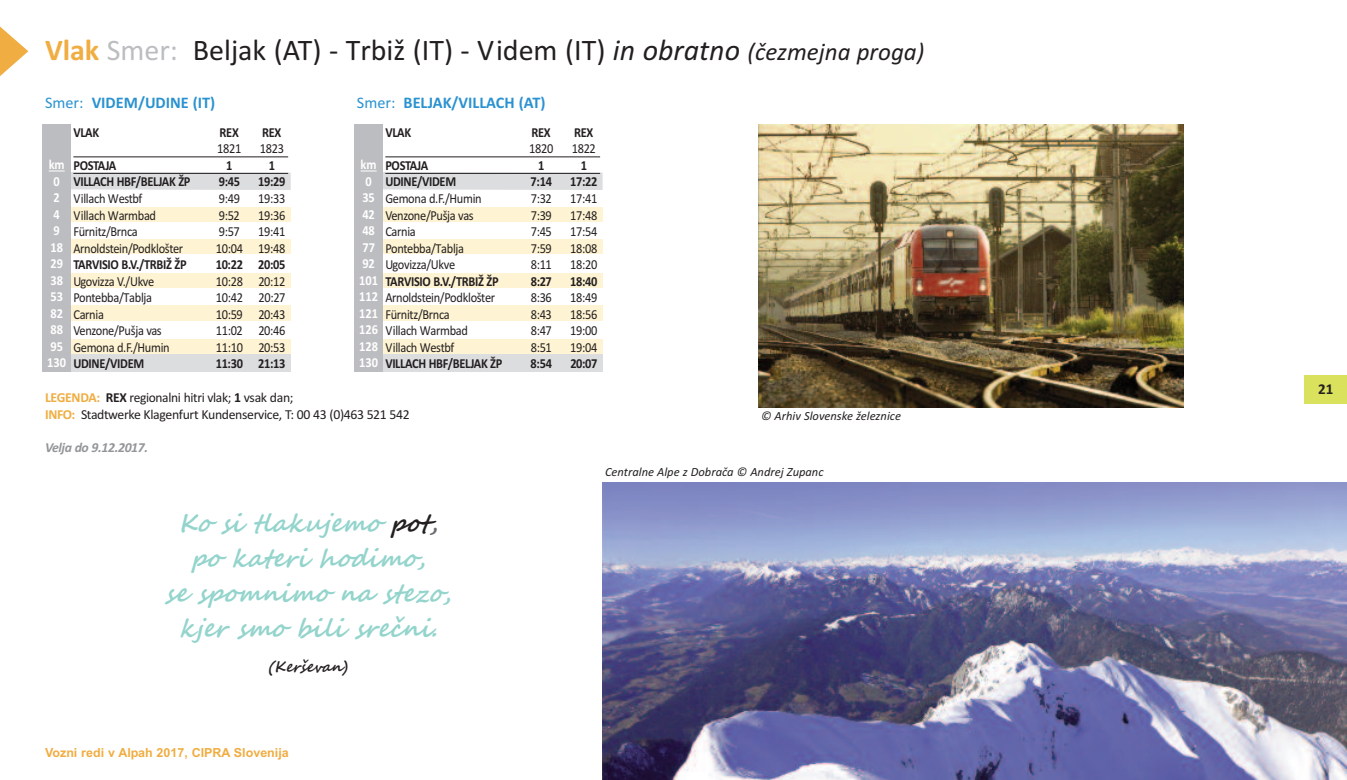
<style>
.page{position:relative;width:1347px;height:780px;background:#fff}
.page>*{position:absolute;margin:0;border:0;box-sizing:border-box;transform-origin:0 0}
.t1{font:30px "Calibri";color:#231f20}
.t2{font:italic 700 25px/35px "Segoe Script";color:#93d4cc;text-align:center;scale:.95 1}
.t3{font:700 16.25px "Calibri";color:#2a92d0}
.t4{font:italic 700 15px "Segoe Script";color:#231f20;scale:.95 1}
.t5{font:700 15px "Calibri";color:#231f20}
.t6{font:13.75px "Calibri";letter-spacing:-.025em;color:#231f20;scale:.9 1}
.t7{font:700 13.75px "Calibri";letter-spacing:-.025em;color:#231f20;scale:.9 1}
.t8{font:13.75px/16.5px "Calibri";letter-spacing:-.025em;color:#231f20}
.t9{font:700 13.75px/16.5px "Calibri";color:#fff;text-align:center;scale:.9 1}
.t10{font:italic 700 13.75px "Calibri";letter-spacing:-.025em;color:#939598}
.t11{font:italic 12.5px "Calibri";color:#231f20}
.t12{font:700 12.5px "Arial";color:#f0ad41}
.s1{font-weight:700;color:#f0ad41}
.s2{color:#bcbdc0}
.s3{font-style:italic}
.s4{font-style:italic;font-size:25px}
.s5{font-weight:400}
.s6{font-weight:700}
.s7{color:#231f20}
.s8{color:#6c6d70}
</style>
<div class="page">
<div style="left:1304px;top:376px;width:42px;height:28px;background:#dae15c"></div>
<svg style="left:0;top:26px;width:28px;height:50px"></svg>
<div style="left:71px;top:354px;width:220px;height:18px;background:#dcdddf"></div>
<div style="left:71px;top:339px;width:220px;height:15px;background:#fef3d2"></div>
<div style="left:71px;top:273px;width:220px;height:14px;background:#fef3d2"></div>
<div style="left:71px;top:305px;width:220px;height:15px;background:#fef3d2"></div>
<div style="left:71px;top:240px;width:220px;height:14px;background:#fef3d2"></div>
<div style="left:71px;top:207px;width:220px;height:14px;background:#fef3d2"></div>
<div style="left:71px;top:172px;width:220px;height:18px;background:#dcdddf"></div>
<hr style="left:73px;top:156px;width:215px;height:1px;background:#231f20">
<hr style="left:73px;top:173px;width:215px;height:1px;background:#231f20">
<div style="left:43px;top:124px;width:28px;height:248px;background:#bcbdc0"></div>
<svg style="left:49px;top:170px;width:16px;height:1px"></svg>
<div style="left:383px;top:354px;width:219px;height:18px;background:#dcdddf"></div>
<div style="left:383px;top:339px;width:219px;height:15px;background:#fef3d2"></div>
<div style="left:383px;top:273px;width:219px;height:14px;background:#fef3d2"></div>
<div style="left:383px;top:305px;width:219px;height:15px;background:#fef3d2"></div>
<div style="left:383px;top:240px;width:219px;height:14px;background:#fef3d2"></div>
<div style="left:383px;top:207px;width:219px;height:14px;background:#fef3d2"></div>
<div style="left:383px;top:172px;width:219px;height:18px;background:#dcdddf"></div>
<hr style="left:385px;top:156px;width:215px;height:1px;background:#231f20">
<hr style="left:385px;top:173px;width:215px;height:1px;background:#231f20">
<div style="left:354px;top:124px;width:29px;height:248px;background:#bcbdc0"></div>
<svg style="left:361px;top:170px;width:16px;height:1px"></svg>
<img style="left:758px;top:124px;width:426px;height:284px">
<div style="left:758px;top:407px;width:253px;height:18px;background:#fff"></div>
<img style="left:602px;top:482px;width:744px;height:298px">
<h1 class="t1" style="left:45px;top:33px;width:880px"><span class="s1">Vlak</span> <span class="s2">Smer:</span> Beljak (AT) - Trbiž (IT) - Videm (IT) <span class="s3">in obratno</span> <span class="s4">(čezmejna proga)</span></h1>
<p class="t3" style="left:45px;top:93px;width:172px"><span class="s5">Smer:</span> VIDEM/UDINE (IT)</p>
<p class="t3" style="left:357px;top:93px;width:190px"><span class="s5">Smer:</span> BELJAK/VILLACH (AT)</p>
<p class="t7" style="left:73px;top:124px;width:30px">VLAK</p>
<p class="t7" style="left:220px;top:124px;width:23px">REX</p>
<p class="t7" style="left:262px;top:124px;width:23px">REX</p>
<p class="t6" style="left:217px;top:141px;width:28px">1821</p>
<p class="t6" style="left:260px;top:141px;width:28px">1823</p>
<p class="t7" style="left:73px;top:157px;width:49px">POSTAJA</p>
<p class="t7" style="left:226px;top:157px;width:8px">1</p>
<p class="t7" style="left:269px;top:157px;width:8px">1</p>
<p class="t7" style="left:73px;top:174px;width:132px">VILLACH HBF/BELJAK ŽP</p>
<p class="t7" style="left:219px;top:174px;width:25px">9:45</p>
<p class="t7" style="left:258px;top:174px;width:32px">19:29</p>
<p class="t6" style="left:73px;top:190px;width:78px">Villach Westbf</p>
<p class="t6" style="left:219px;top:190px;width:25px">9:49</p>
<p class="t6" style="left:258px;top:190px;width:32px">19:33</p>
<p class="t6" style="left:73px;top:207px;width:93px">Villach Warmbad</p>
<p class="t6" style="left:219px;top:207px;width:25px">9:52</p>
<p class="t6" style="left:258px;top:207px;width:32px">19:36</p>
<p class="t6" style="left:73px;top:223px;width:73px">Fürnitz/Brnca</p>
<p class="t6" style="left:219px;top:223px;width:25px">9:57</p>
<p class="t6" style="left:258px;top:223px;width:32px">19:41</p>
<p class="t6" style="left:73px;top:240px;width:123px">Arnoldstein/Podklošter</p>
<p class="t6" style="left:216px;top:240px;width:79px">10:04 19:48</p>
<p class="t7" style="left:73px;top:256px;width:127px">TARVISIO B.V./TRBIŽ ŽP</p>
<p class="t7" style="left:216px;top:256px;width:79px">10:22 20:05</p>
<p class="t6" style="left:73px;top:273px;width:91px">Ugovizza V./Ukve</p>
<p class="t6" style="left:216px;top:273px;width:79px">10:28 20:12</p>
<p class="t6" style="left:73px;top:289px;width:89px">Pontebba/Tablja</p>
<p class="t6" style="left:216px;top:289px;width:79px">10:42 20:27</p>
<p class="t6" style="left:73px;top:306px;width:35px">Carnia</p>
<p class="t6" style="left:216px;top:306px;width:79px">10:59 20:43</p>
<p class="t6" style="left:73px;top:322px;width:100px">Venzone/Pušja vas</p>
<p class="t6" style="left:216px;top:322px;width:79px">11:02 20:46</p>
<p class="t6" style="left:73px;top:339px;width:109px">Gemona d.F./Humin</p>
<p class="t6" style="left:216px;top:339px;width:79px">11:10 20:53</p>
<p class="t7" style="left:73px;top:355px;width:80px">UDINE/VIDEM</p>
<p class="t7" style="left:216px;top:355px;width:79px">11:30 21:13</p>
<p class="t7" style="left:385px;top:124px;width:30px">VLAK</p>
<p class="t7" style="left:531px;top:124px;width:23px">REX</p>
<p class="t7" style="left:574px;top:124px;width:23px">REX</p>
<p class="t6" style="left:529px;top:141px;width:28px">1820</p>
<p class="t6" style="left:572px;top:141px;width:28px">1822</p>
<p class="t7" style="left:385px;top:157px;width:49px">POSTAJA</p>
<p class="t7" style="left:538px;top:157px;width:8px">1</p>
<p class="t7" style="left:580px;top:157px;width:8px">1</p>
<p class="t7" style="left:385px;top:174px;width:80px">UDINE/VIDEM</p>
<p class="t7" style="left:530px;top:174px;width:25px">7:14</p>
<p class="t7" style="left:570px;top:174px;width:32px">17:22</p>
<p class="t6" style="left:385px;top:190px;width:109px">Gemona d.F./Humin</p>
<p class="t6" style="left:531px;top:190px;width:25px">7:32</p>
<p class="t6" style="left:570px;top:190px;width:32px">17:41</p>
<p class="t6" style="left:385px;top:207px;width:100px">Venzone/Pušja vas</p>
<p class="t6" style="left:531px;top:207px;width:25px">7:39</p>
<p class="t6" style="left:570px;top:207px;width:32px">17:48</p>
<p class="t6" style="left:385px;top:223px;width:35px">Carnia</p>
<p class="t6" style="left:531px;top:223px;width:25px">7:45</p>
<p class="t6" style="left:570px;top:223px;width:32px">17:54</p>
<p class="t6" style="left:385px;top:240px;width:89px">Pontebba/Tablja</p>
<p class="t6" style="left:531px;top:240px;width:25px">7:59</p>
<p class="t6" style="left:570px;top:240px;width:32px">18:08</p>
<p class="t6" style="left:385px;top:256px;width:79px">Ugovizza/Ukve</p>
<p class="t6" style="left:531px;top:256px;width:25px">8:11</p>
<p class="t6" style="left:570px;top:256px;width:32px">18:20</p>
<p class="t7" style="left:385px;top:273px;width:127px">TARVISIO B.V./TRBIŽ ŽP</p>
<p class="t7" style="left:531px;top:273px;width:25px">8:27</p>
<p class="t7" style="left:570px;top:273px;width:32px">18:40</p>
<p class="t6" style="left:385px;top:289px;width:123px">Arnoldstein/Podklošter</p>
<p class="t6" style="left:531px;top:289px;width:25px">8:36</p>
<p class="t6" style="left:570px;top:289px;width:32px">18:49</p>
<p class="t6" style="left:385px;top:306px;width:73px">Fürnitz/Brnca</p>
<p class="t6" style="left:530px;top:306px;width:25px">8:43</p>
<p class="t6" style="left:570px;top:306px;width:32px">18:56</p>
<p class="t6" style="left:385px;top:322px;width:93px">Villach Warmbad</p>
<p class="t6" style="left:531px;top:322px;width:25px">8:47</p>
<p class="t6" style="left:570px;top:322px;width:32px">19:00</p>
<p class="t6" style="left:385px;top:339px;width:78px">Villach Westbf</p>
<p class="t6" style="left:531px;top:339px;width:25px">8:51</p>
<p class="t6" style="left:570px;top:339px;width:32px">19:04</p>
<p class="t7" style="left:385px;top:355px;width:132px">VILLACH HBF/BELJAK ŽP</p>
<p class="t7" style="left:530px;top:355px;width:25px">8:54</p>
<p class="t7" style="left:570px;top:355px;width:31px">20:07</p>
<p class="t9" style="left:47px;top:156px;width:22px">km<br>0<br>2<br>4<br>9<br>18<br>29<br>38<br>53<br>82<br>88<br>95<br>130</p>
<p class="t8" style="left:45px;top:389px;width:366px"><span class="s1">LEGENDA:</span> <span class="s6">REX</span> regionalni hitri vlak; <span class="s6">1</span> vsak dan;<br><span class="s1">INFO:</span> Stadtwerke Klagenfurt Kundenservice, T: 00 43 (0)463 521 542</p>
<p class="t10" style="left:45px;top:439px;width:105px">Velja do 9.12.2017.</p>
<p class="t9" style="left:359px;top:156px;width:22px">km<br>0<br>35<br>42<br>48<br>77<br>92<br>101<br>112<br>121<br>126<br>128<br>130</p>
<p class="t11" style="left:761px;top:408px;width:141px">© Arhiv Slovenske železnice</p>
<p class="t11" style="left:605px;top:464px;width:220px">Centralne Alpe z Dobrača © Andrej Zupanc</p>
<h2 class="t2" style="left:165px;top:506px;width:311px">Ko si tlakujemo <span class="s7">pot</span><span class="s8">, </span>po kateri hodimo,<br>se spomnimo na stezo, kjersmo bili srečni.</h2>
<p class="t4" style="left:268px;top:658px;width:90px">(Kerševan)</p>
<p class="t12" style="left:45px;top:745px;width:245px">Vozni redi v Alpah 2017, CIPRA Slovenija</p>
<p class="t5" style="left:1318px;top:380px;width:17px">21</p>
</div>
